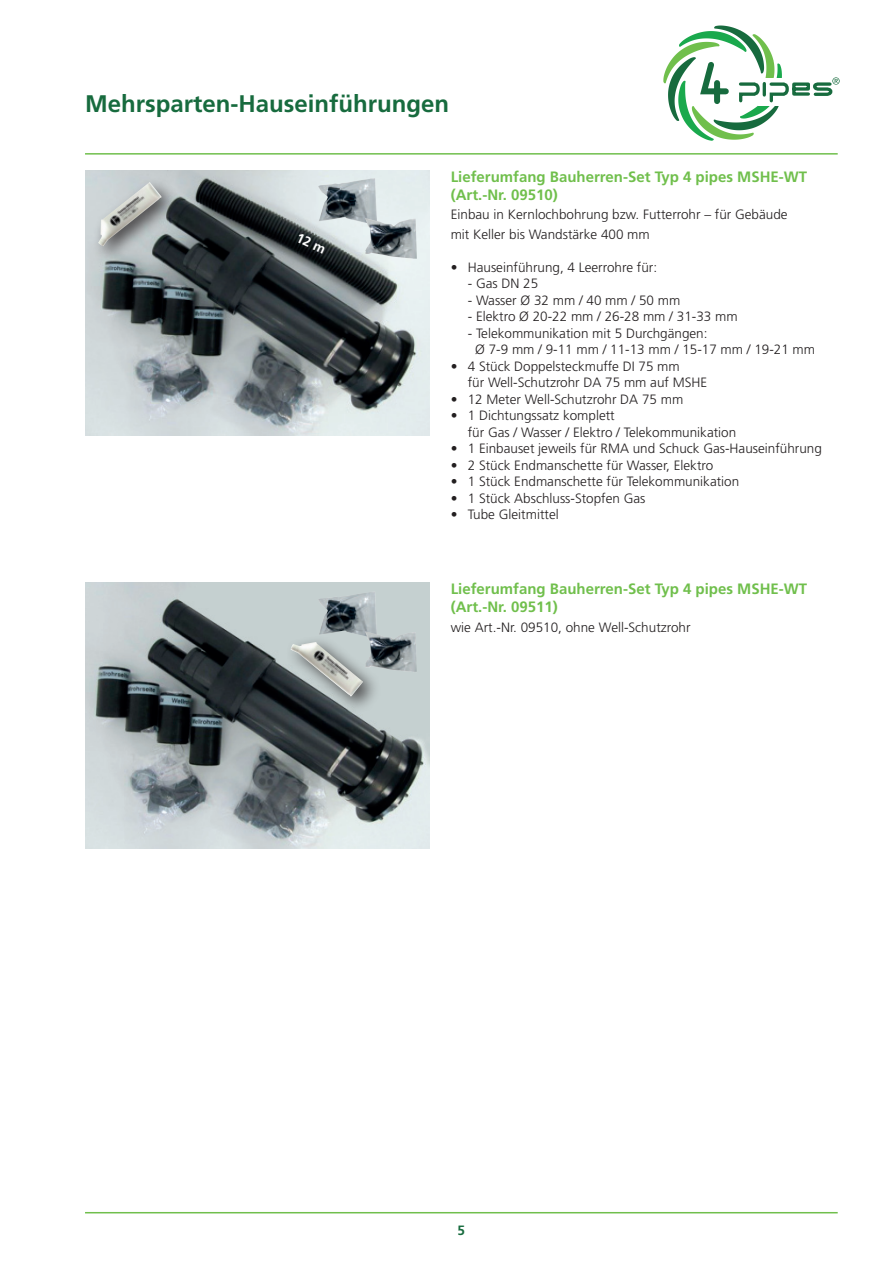
<style>
.page{position:relative;width:893px;height:1263px;background:#fff}
.page>*{position:absolute;margin:0;border:0;box-sizing:border-box;transform-origin:0 0}
.t1{font:700 24px "Frutiger";color:#176b3e}
.t2{font:700 15px/18px "Frutiger";color:#70bf4c}
.t3{font:300 13.5px/16.5px "Frutiger";color:#231f20}
.t4{font:700 13.5px "Frutiger";color:#176b3e}
</style>
<div class="page">
<svg style="left:663px;top:26px;width:177px;height:115px"></svg>
<hr style="left:85px;top:153px;width:753px;height:2px;background:#70bf4c">
<hr style="left:85px;top:1212px;width:753px;height:1px;background:#70bf4c">
<img style="left:85px;top:583px;width:344px;height:265px">
<img style="left:85px;top:170px;width:344px;height:266px">
<div style="left:91px;top:176px;width:89px;height:89px;background:#231f20;opacity:.75"></div>
<img style="left:98px;top:182px;width:64px;height:64px">
<div style="left:284px;top:634px;width:98px;height:81px;background:#231f20;opacity:.75"></div>
<img style="left:291px;top:642px;width:72px;height:55px">
<img style="left:318px;top:178px;width:59px;height:46px">
<img style="left:318px;top:591px;width:59px;height:46px">
<img style="left:365px;top:218px;width:52px;height:41px">
<img style="left:365px;top:631px;width:52px;height:41px">
<svg style="left:296px;top:233px;width:29px;height:21px"></svg>
<h1 class="t1" style="left:85px;top:90px;width:366px">Mehrsparten-Hauseinführungen</h1>
<p class="t2" style="left:451px;top:167px;width:358px">Lieferumfang Bauherren-Set Typ 4 pipes MSHE-WT (Art.-Nr. 09510)</p>
<p class="t3" style="left:451px;top:205px;width:338px;line-height:19.5px">Einbau in Kernlochbohrung bzw. Futterrohr – für Gebäude mit Keller bis Wandstärke 400 mm</p>
<p class="t3" style="left:451px;top:259px;width:208px">• Hauseinführung, 4 Leerrohre für:</p>
<p class="t3" style="left:468px;top:275px;width:72px">- Gas DN 25</p>
<p class="t3" style="left:468px;top:292px;width:214px">- Wasser Ø 32 mm / 40 mm / 50 mm</p>
<p class="t3" style="left:468px;top:308px;width:271px">- Elektro Ø 20-22 mm / 26-28 mm / 31-33 mm</p>
<p class="t3" style="left:475px;top:325px;width:341px;text-indent:-8px">- Telekommunikation mit 5 Durchgängen:<br>Ø 7-9 mm / 9-11 mm / 11-13 mm / 15-17 mm / 19-21 mm</p>
<p class="t3" style="left:468px;top:358px;width:241px;text-indent:-17px">• 4 Stück Doppelsteckmuffe DI 75 mm<br>für Well-Schutzrohr DA 75 mm auf MSHE</p>
<p class="t3" style="left:451px;top:391px;width:234px">• 12 Meter Well-Schutzrohr DA 75 mm</p>
<p class="t3" style="left:468px;top:407px;width:270px;text-indent:-17px">• 1 Dichtungssatz komplett<br>für Gas / Wasser / Elektro / Telekommunikation</p>
<p class="t3" style="left:451px;top:440px;width:373px">• 1 Einbauset jeweils für RMA und Schuck Gas-Hauseinführung</p>
<p class="t3" style="left:451px;top:457px;width:264px">• 2 Stück Endmanschette für Wasser, Elektro</p>
<p class="t3" style="left:451px;top:473px;width:290px">• 1 Stück Endmanschette für Telekommunikation</p>
<p class="t3" style="left:451px;top:490px;width:196px">• 1 Stück Abschluss-Stopfen Gas</p>
<p class="t3" style="left:451px;top:506px;width:109px">• Tube Gleitmittel</p>
<p class="t2" style="left:451px;top:580px;width:358px">Lieferumfang Bauherren-Set Typ 4 pipes MSHE-WT (Art.-Nr. 09511)</p>
<p class="t3" style="left:451px;top:619px;width:241px">wie Art.-Nr. 09510, ohne Well-Schutzrohr</p>
<p class="t4" style="left:458px;top:1222px;width:9px">5</p>
</div>
